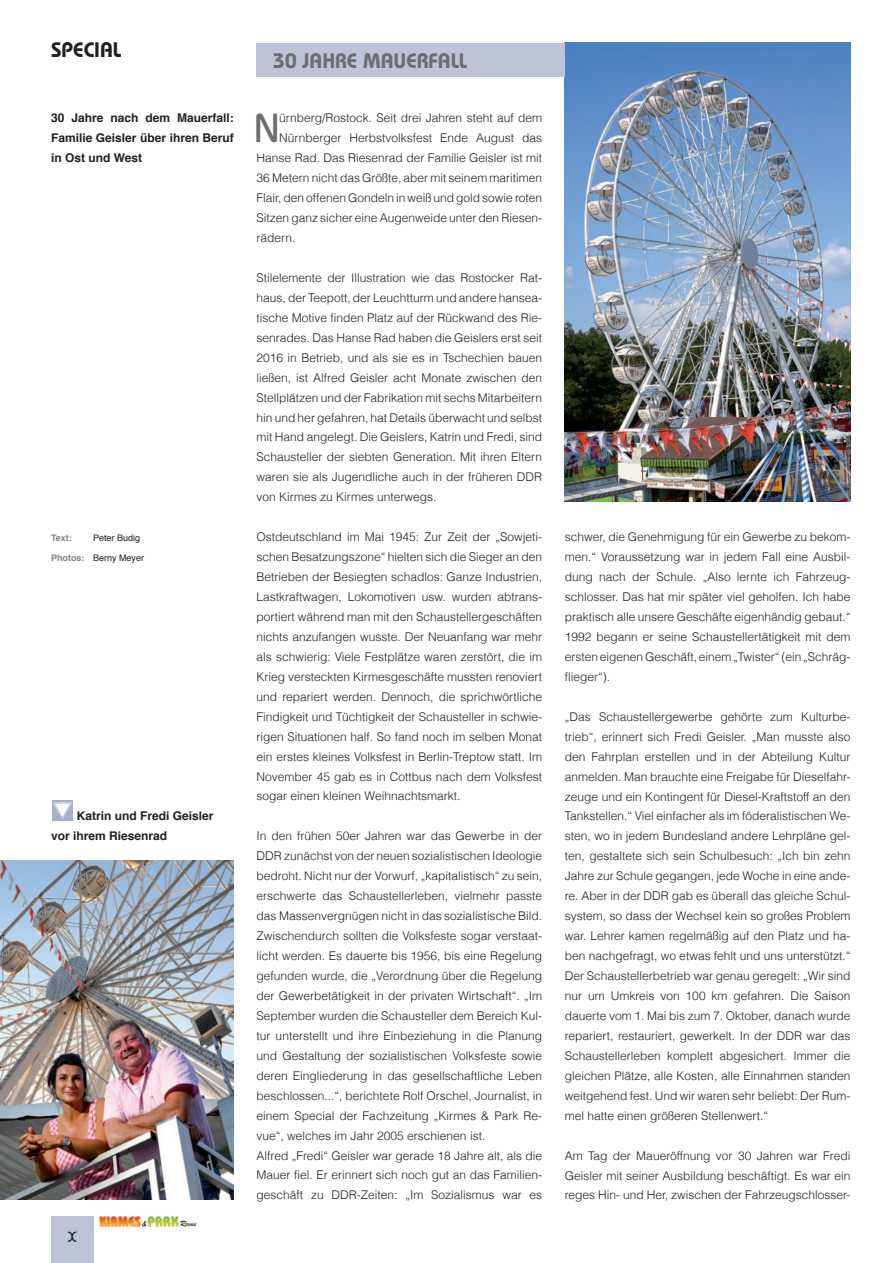
<style>
.page{position:relative;width:893px;height:1263px;background:#fff}
.page>*{position:absolute;margin:0;border:0;box-sizing:border-box;transform-origin:0 0}
.t1{font:500 40.5px "Bauhaus Std";color:#6c6d70}
.t2{font:600 21px "Bauhaus Std";color:#6c6d70}
.t3{font:600 21px "Bauhaus Std";color:#231f20}
.t4{font:500 15px "Bauhaus Std";color:#231f20}
.t5{font:300 12px/20px "Helvetica";color:#231f20;text-align:justify}
.t6{font:700 12px/20px "Helvetica";color:#231f20}
.t7{font:9px "Helvetica";color:#231f20}
.t8{font:700 9px "Helvetica";color:#808285}
.s1{font-weight:700;color:#808285}
</style>
<div class="page">
<img style="left:99px;top:1216px;width:98px;height:11px">
<div style="left:51px;top:1216px;width:43px;height:47px;background:#bec3d8"></div>
<img style="left:53px;top:801px;width:19px;height:19px">
<img style="left:565px;top:43px;width:285px;height:458px">
<img style="left:0;top:860px;width:234px;height:339px">
<div style="left:257px;top:43px;width:308px;height:33px;background:#bec3d8"></div>
<h2 class="t3" style="left:51px;top:37px;width:72px">SPECIAL</h2>
<p class="t6" style="left:51px;top:108px;width:184px;text-align:justify">30 Jahre nach dem Mauerfall:<br>Familie Geisler über ihren Beruf in Ost und West</p>
<p class="t8" style="left:51px;top:531px;width:22px">Text:</p>
<p class="t7" style="left:93px;top:531px;width:49px">Peter Budig</p>
<p class="t7" style="left:51px;top:551px;width:95px"><span class="s1">Photos:</span> Berny Meyer</p>
<p class="t6" style="left:51px;top:806px;width:164px;text-indent:26px">Katrin und Fredi Geisler vor ihrem Riesenrad</p>
<p class="t4" style="left:68px;top:1227px;width:10px">X</p>
<h2 class="t2" style="left:273px;top:48px;width:195px">30 JAHRE MAUERFALL</h2>
<h1 class="t1" style="left:255px;top:104px;width:26px">N</h1>
<p class="t5" style="left:279px;top:107px;width:264px">ürnberg/Rostock. Seit drei Jahren steht auf dem</p>
<p class="t5" style="left:279px;top:127px;width:264px">Nürnberger Herbstvolksfest Ende August das</p>
<p class="t5" style="left:257px;top:147px;width:287px">Hanse Rad. Das Riesenrad der Familie Geisler ist mit</p>
<p class="t5" style="left:257px;top:167px;width:287px">36 Metern nicht das Größte, aber mit seinem maritimen</p>
<p class="t5" style="left:257px;top:187px;width:287px">Flair, den offenen Gondeln in weiß und gold sowie roten</p>
<p class="t5" style="left:257px;top:207px;width:287px">Sitzen ganz sicher eine Augenweide unter den Riesen-</p>
<p class="t5" style="left:257px;top:227px;width:40px">rädern.</p>
<p class="t5" style="left:257px;top:267px;width:287px">Stilelemente der Illustration wie das Rostocker Rat&shy;haus, der Teepott, der Leuchtturm und andere hansea&shy;tische Motive finden Platz auf der Rückwand des Rie&shy;senrades. Das Hanse Rad haben die Geislers erst seit 2016 in Betrieb, und als sie es in Tschechien bauen ließen, ist Alfred Geisler acht Monate zwischen den Stellplätzen und der Fabrikation mit sechs Mitarbeitern hin und her gefahren, hat Details überwacht und selbst mit Hand angelegt. Die Geislers, Katrin und Fredi, sind Schausteller der siebten Generation. Mit ihren Eltern waren sie als Jugendliche auch in der früheren DDR von Kirmes zu Kirmes unterwegs.</p>
<p class="t5" style="left:257px;top:526px;width:287px">Ostdeutschland im Mai 1945: Zur Zeit der „Sowjeti&shy;schen Besatzungszone“ hielten sich die Sieger an den Betrieben der Besiegten schadlos: Ganze Industrien, Lastkraftwagen, Lokomotiven usw. wurden abtrans&shy;portiert während man mit den Schaustellergeschäften nichts anzufangen wusste. Der Neuanfang war mehr als schwierig: Viele Festplätze waren zerstört, die im Krieg versteckten Kirmesgeschäfte mussten renoviert und repariert werden. Dennoch, die sprichwörtliche Findigkeit und Tüchtigkeit der Schausteller in schwie&shy;rigen Situationen half. So fand noch im selben Monat ein erstes kleines Volksfest in Berlin-Treptow statt. Im November 45 gab es in Cottbus nach dem Volksfest sogar einen kleinen Weihnachtsmarkt.</p>
<p class="t5" style="left:257px;top:825px;width:287px;text-align:left">In den frühen 50er Jahren war das Gewerbe in der DDR zunächst von der neuen sozialistischen Ideologie bedroht. Nicht nur der Vorwurf, „kapitalistisch“ zu sein, erschwerte das Schaustellerleben, vielmehr passte das Massenvergnügen nicht in das sozialistische Bild.<br>Zwischendurch sollten die Volksfeste sogar verstaat&shy;licht werden. Es dauerte bis 1956, bis eine Regelung gefunden wurde, die „Verordnung über die Regelung der Gewerbetätigkeit in der privaten Wirtschaft“. „Im September wurden die Schausteller dem Bereich Kul&shy;tur unterstellt und ihre Einbeziehung in die Planung und Gestaltung der sozialistischen Volksfeste sowie deren Eingliederung in das gesellschaftliche Leben beschlossen...“, berichtete Rolf Orschel, Journalist, in einem Special der Fachzeitung „Kirmes &amp; Park Re&shy;vue“, welches im Jahr 2005 erschienen ist.<br>Alfred „Fredi“ Geisler war gerade 18 Jahre alt, als die Mauer fiel. Er erinnert sich noch gut an das Familien&shy;geschäft zu DDR-Zeiten: „Im Sozialismus war es</p>
<p class="t5" style="left:565px;top:526px;width:287px">schwer, die Genehmigung für ein Gewerbe zu bekom&shy;men.“ Voraussetzung war in jedem Fall eine Ausbil&shy;dung nach der Schule. „Also lernte ich Fahrzeug&shy;schlosser. Das hat mir später viel geholfen. Ich habe praktisch alle unsere Geschäfte eigenhändig gebaut.“ 1992 begann er seine Schaustellertätigkeit mit dem ersten eigenen Geschäft, einem „Twister“ (ein „Schräg&shy;flieger“).</p>
<p class="t5" style="left:565px;top:706px;width:287px">„Das Schaustellergewerbe gehörte zum Kulturbe&shy;trieb“, erinnert sich Fredi Geisler. „Man musste also den Fahrplan erstellen und in der Abteilung Kultur anmelden. Man brauchte eine Freigabe für Dieselfahr&shy;zeuge und ein Kontingent für Diesel-Kraftstoff an den Tankstellen.“ Viel einfacher als im föderalistischen We&shy;sten, wo in jedem Bundesland andere Lehrpläne gel&shy;ten, gestaltete sich sein Schulbesuch: „Ich bin zehn Jahre zur Schule gegangen, jede Woche in eine ande&shy;re. Aber in der DDR gab es überall das gleiche Schul&shy;system, so dass der Wechsel kein so großes Problem war. Lehrer kamen regelmäßig auf den Platz und ha&shy;ben nachgefragt, wo etwas fehlt und uns unterstützt.“ Der Schaustellerbetrieb war genau geregelt: „Wir sind nur um Umkreis von 100 km gefahren. Die Saison dauerte vom 1. Mai bis zum 7. Oktober, danach wurde repariert, restauriert, gewerkelt. In der DDR war das Schaustellerleben komplett abgesichert. Immer die gleichen Plätze, alle Kosten, alle Einnahmen standen weitgehend fest. Und wir waren sehr beliebt: Der Rum&shy;mel hatte einen größeren Stellenwert.“</p>
<p class="t5" style="left:565px;top:1145px;width:287px">Am Tag der Maueröffnung vor 30 Jahren war Fredi Geisler mit seiner Ausbildung beschäftigt. Es war ein reges Hin- und Her, zwischen der Fahrzeugschlosser-</p>
</div>
